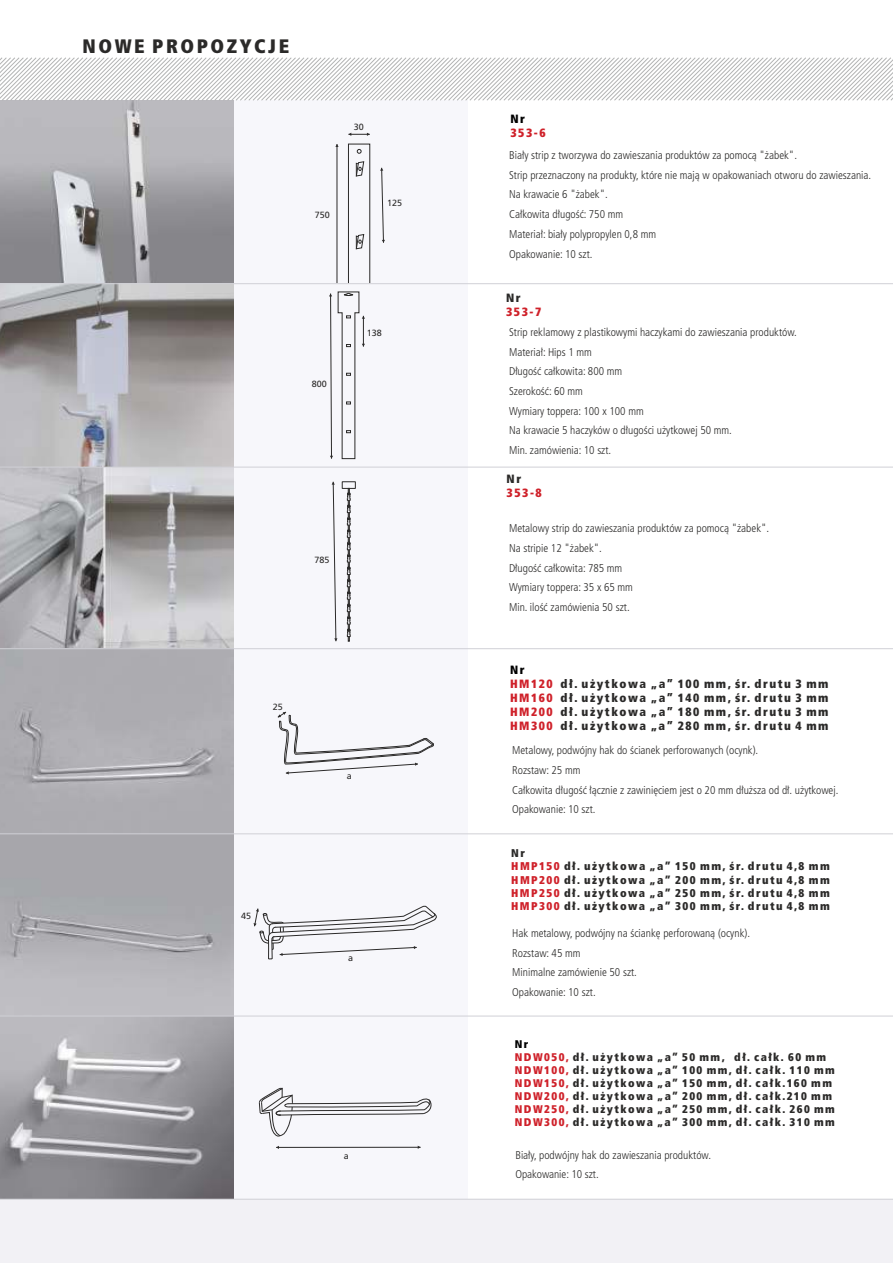
<style>
.page{position:relative;width:893px;height:1263px;background:#fff}
.page>*{position:absolute;margin:0;border:0;box-sizing:border-box;transform-origin:0 0}
.t1{font:900 condensed 19.5px "Frutiger CE";letter-spacing:.13em;color:#2b2a29}
.t2{font:900 condensed 12px/14px "Frutiger CE";letter-spacing:.13em;color:#2b2a29}
.t3{font:900 condensed 12px "Frutiger CE";letter-spacing:.13em;color:#cf212a}
.t4{font:900 condensed 12px "Frutiger CE";color:#000}
.t5{font:300 condensed 11.25px/19.6px "Frutiger CE";color:#2b2a29}
.t6{font:900 condensed 11.25px/13.2px "Frutiger CE";letter-spacing:.13em;color:#2b2a29}
.t7{font:900 condensed 11.1px/13px "Frutiger CE";letter-spacing:.13em;color:#2b2a29}
.t8{font:9px "Frutiger CE";color:#2b2a29}
.s1{color:#000}
.s2{color:#cf212a}
</style>
<div class="page">
<img style="left:0;top:834px;width:234px;height:182px">
<img style="left:0;top:101px;width:234px;height:732px">
<img style="left:0;top:1017px;width:234px;height:182px">
<div style="left:234px;top:100px;width:234px;height:1099px;background:#f7f7fb"></div>
<div style="left:0;top:1199px;width:893px;height:64px;background:#f2f1f5"></div>
<div style="left:342px;top:482px;width:13px;height:7px;border:1px solid #2b2a29"></div>
<svg style="left:347px;top:488px;width:4px;height:153px"></svg>
<div style="left:348px;top:144px;width:22px;height:139px;border:1px solid #2b2a29"></div>
<svg style="left:357px;top:149px;width:4px;height:4px"></svg>
<svg style="left:356px;top:161px;width:8px;height:16px"></svg>
<svg style="left:356px;top:234px;width:8px;height:15px"></svg>
<svg style="left:348px;top:133px;width:22px;height:3px"></svg>
<hr style="left:337px;top:144px;width:1px;height:139px;background:#2b2a29">
<svg style="left:380px;top:167px;width:5px;height:76px"></svg>
<svg style="left:329px;top:292px;width:36px;height:167px"></svg>
<svg style="left:332px;top:481px;width:5px;height:160px"></svg>
<svg style="left:277px;top:711px;width:157px;height:63px"></svg>
<svg style="left:253px;top:906px;width:184px;height:54px"></svg>
<svg style="left:259px;top:1088px;width:173px;height:49px"></svg>
<hr style="left:276px;top:1147px;width:145px;height:1px;background:#2b2a29">
<hr style="left:0;top:1199px;width:893px;height:1px;background:#d0d0d6">
<hr style="left:0;top:1016px;width:893px;height:1px;background:#d0d0d6">
<hr style="left:0;top:833px;width:893px;height:1px;background:#d0d0d6">
<hr style="left:0;top:467px;width:893px;height:1px;background:#d0d0d6">
<hr style="left:0;top:648px;width:893px;height:1px;background:#d0d0d6">
<hr style="left:0;top:283px;width:893px;height:1px;background:#d0d0d6">
<svg style="left:0;top:57px;width:893px;height:44px"></svg>
<h1 class="t1" style="left:83px;top:38px;width:208px">NOWE PROPOZYCJE</h1>
<p class="t8" style="left:354px;top:122px;width:12px">30</p>
<p class="t8" style="left:315px;top:211px;width:17px">750</p>
<p class="t8" style="left:387px;top:199px;width:17px">125</p>
<p class="t8" style="left:312px;top:379px;width:17px">800</p>
<p class="t8" style="left:367px;top:329px;width:17px">138</p>
<p class="t8" style="left:315px;top:556px;width:17px">785</p>
<p class="t8" style="left:273px;top:703px;width:12px">25</p>
<p class="t8" style="left:241px;top:912px;width:12px">45</p>
<p class="t8" style="left:347px;top:772px;width:7px">a</p>
<p class="t8" style="left:348px;top:954px;width:7px">a</p>
<p class="t8" style="left:344px;top:1151px;width:7px">a</p>
<p class="t4" style="left:510px;top:114px;width:16px">Nr</p>
<p class="t3" style="left:510px;top:128px;width:37px">353-6</p>
<p class="t5" style="left:509px;top:146px;width:364px">Bia³y strip z tworzywa do zawieszania produktów za pomoc¹ "¿abek".<br>Strip przeznaczony na produkty, które nie maj¹ w opakowaniach otworu do zawieszania.<br>Na krawacie 6 "¿abek".<br>Ca³kowita d³ugoœæ: 750 mm<br>Materia³: bia³y polypropylen 0,8 mm<br>Opakowanie: 10 szt.</p>
<p class="t2" style="left:506px;top:292px;width:16px">Nr</p>
<p class="t3" style="left:506px;top:307px;width:37px">353-7</p>
<p class="t5" style="left:509px;top:323px;width:289px">Strip reklamowy z plastikowymi haczykami do zawieszania produktów.<br>Materia³: Hips 1 mm<br>D³ugoœæ ca³kowita: 800 mm<br>Szerokoœæ: 60 mm<br>Wymiary toppera: 100 x 100 mm<br>Na krawacie 5 haczyków o d³ugoœci u¿ytkowej 50 mm.<br>Min. zamówienia: 10 szt.</p>
<p class="t2" style="left:507px;top:473px;width:16px">Nr</p>
<p class="t3" style="left:507px;top:488px;width:37px">353-8</p>
<p class="t5" style="left:509px;top:519px;width:262px">Metalowy strip do zawieszania produktów za pomoc¹ "¿abek".<br>Na stripie 12 "¿abek".<br>D³ugoœæ ca³kowita: 785 mm<br>Wymiary toppera: 35 x 65 mm<br>Min. iloœæ zamówienia 50 szt.</p>
<p class="t2" style="left:510px;top:664px;width:320px"><span class="s1">Nr<br></span><span class="s2">HM120</span> d³. u¿ytkowa „a” 100 mm, œr. drutu 3 mm <span class="s2">HM160</span> d³. u¿ytkowa „a” 140 mm, œr. drutu 3 mm <span class="s2">HM200</span> d³. u¿ytkowa „a” 180 mm, œr. drutu 3 mm <span class="s2">HM300</span> d³. u¿ytkowa „a” 280 mm, œr. drutu 4 mm</p>
<p class="t5" style="left:512px;top:742px;width:328px">Metalowy, podwójny hak do œcianek perforowanych (ocynk).<br>Rozstaw: 25 mm<br>Ca³kowita d³ugoœæ ³¹cznie z zawiniêciem jest o 20 mm d³u¿sza od d³. u¿ytkowej.<br>Opakowanie: 10 szt.</p>
<p class="t6" style="left:511px;top:848px;width:320px">Nr<br><span class="s2">HMP150</span> d³. u¿ytkowa „a” 150 mm, œr. drutu 4,8 mm <span class="s2">HMP200</span> d³. u¿ytkowa „a” 200 mm, œr. drutu 4,8 mm <span class="s2">HMP250</span> d³. u¿ytkowa „a” 250 mm, œr. drutu 4,8 mm <span class="s2">HMP300</span> d³. u¿ytkowa „a” 300 mm, œr. drutu 4,8 mm</p>
<p class="t5" style="left:512px;top:924px;width:239px">Hak metalowy, podwójny na œciankê perforowan¹ (ocynk).<br>Rozstaw: 45 mm<br>Minimalne zamówienie 50 szt.<br>Opakowanie: 10 szt.</p>
<p class="t7" style="left:515px;top:1038px;width:322px"><span class="s1">Nr<br></span><span class="s2">NDW050,</span> d³. u¿ytkowa „a” 50 mm, d³. ca³k. 60 mm <span class="s2">NDW100,</span> d³. u¿ytkowa „a” 100 mm, d³. ca³k. 110 mm <span class="s2">NDW150,</span> d³. u¿ytkowa „a” 150 mm, d³. ca³k.160 mm <span class="s2">NDW200,</span> d³. u¿ytkowa „a” 200 mm, d³. ca³k.210 mm <span class="s2">NDW250,</span> d³. u¿ytkowa „a” 250 mm, d³. ca³k. 260 mm <span class="s2">NDW300,</span> d³. u¿ytkowa „a” 300 mm, d³. ca³k. 310 mm</p>
<p class="t5" style="left:515px;top:1146px;width:197px">Bia³y, podwójny hak do zawieszania produktów.<br>Opakowanie: 10 szt.</p>
</div>
